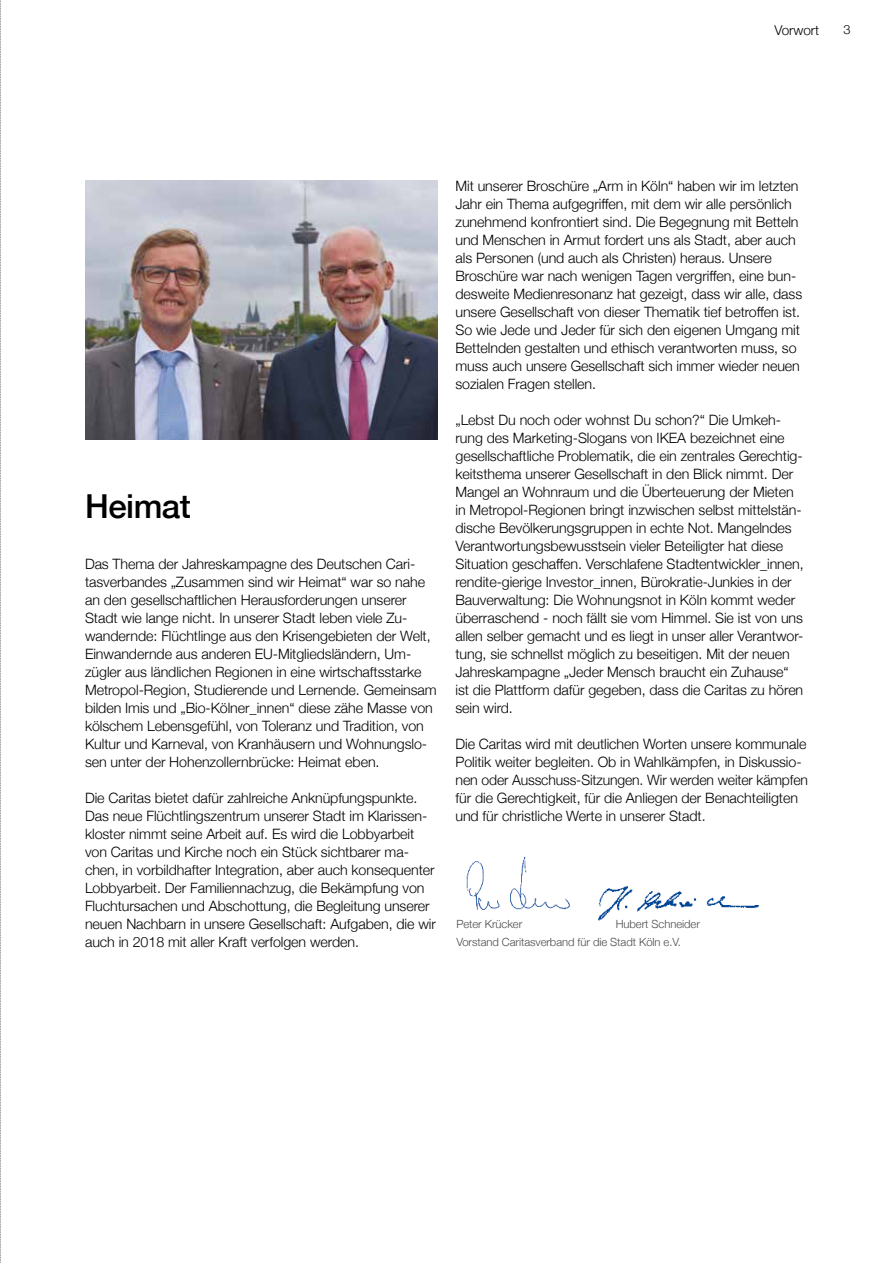
<style>
.page{position:relative;width:893px;height:1263px;background:#fff}
.page>*{position:absolute;margin:0;border:0;box-sizing:border-box;transform-origin:0 0}
.t1{font:500 33px "Helvetica Neue";letter-spacing:-.015em;color:#000}
.t2{font:300 14.25px/18px "Helvetica Neue";letter-spacing:-.005em;color:#000}
.t3{font:300 13.5px "Helvetica Neue";color:#000}
.t4{font:300 12.75px "Helvetica Neue";color:#000}
.t5{font:300 11.25px/18.3px "Helvetica Neue";letter-spacing:-.005em;color:#4b4b4d}
</style>
<div class="page">
<svg style="left:0;top:0;width:1px;height:1263px"></svg>
<img style="left:85px;top:181px;width:352px;height:258px">
<img style="left:466px;top:856px;width:104px;height:54px">
<img style="left:598px;top:886px;width:162px;height:35px">
<p class="t3" style="left:774px;top:19px;width:46px">Vorwort</p>
<p class="t4" style="left:843px;top:19px;width:9px">3</p>
<h1 class="t1" style="left:85px;top:480px;width:107px">Heimat</h1>
<p class="t2" style="left:85px;top:554px;width:353px">Das Thema der Jahreskampagne des Deutschen Cari&shy;tasverbandes „Zusammen sind wir Heimat“ war so nahe an den gesellschaftlichen Herausforderungen unserer Stadt wie lange nicht. In unserer Stadt leben viele Zu&shy;wandernde: Flüchtlinge aus den Krisengebieten der Welt, Einwandernde aus anderen EU-Mitgliedsländern, Um&shy;zügler aus ländlichen Regionen in eine wirtschaftsstarke Metropol-Region, Studierende und Lernende. Gemeinsam bilden Imis und „Bio-Kölner_innen“ diese zähe Masse von kölschem Lebensgefühl, von Toleranz und Tradition, von Kultur und Karneval, von Kranhäusern und Wohnungslo&shy;sen unter der Hohenzollernbrücke: Heimat eben.</p>
<p class="t2" style="left:85px;top:788px;width:352px">Die Caritas bietet dafür zahlreiche Anknüpfungspunkte.<br>Das neue Flüchtlingszentrum unserer Stadt im Klarissen&shy;kloster nimmt seine Arbeit auf. Es wird die Lobbyarbeit von Caritas und Kirche noch ein Stück sichtbarer ma&shy;chen, in vorbildhafter Integration, aber auch konsequenter Lobbyarbeit. Der Familiennachzug, die Bekämpfung von Fluchtursachen und Abschottung, die Begleitung unserer neuen Nachbarn in unsere Gesellschaft: Aufgaben, die wir auch in 2018 mit aller Kraft verfolgen werden.</p>
<p class="t2" style="left:455px;top:176px;width:348px">Mit unserer Broschüre „Arm in Köln“ haben wir im letzten Jahr ein Thema aufgegriffen, mit dem wir alle persönlich zunehmend konfrontiert sind. Die Begegnung mit Betteln und Menschen in Armut fordert uns als Stadt, aber auch als Personen (und auch als Christen) heraus. Unsere Broschüre war nach wenigen Tagen vergriffen, eine bun&shy;desweite Medienresonanz hat gezeigt, dass wir alle, dass unsere Gesellschaft von dieser Thematik tief betroffen ist.<br>So wie Jede und Jeder für sich den eigenen Umgang mit Bettelnden gestalten und ethisch verantworten muss, so muss auch unsere Gesellschaft sich immer wieder neuen sozialen Fragen stellen.</p>
<p class="t2" style="left:455px;top:410px;width:350px">„Lebst Du noch oder wohnst Du schon?“ Die Umkeh&shy;rung des Marketing-Slogans von IKEA bezeichnet eine gesellschaftliche Problematik, die ein zentrales Gerechtig&shy;keitsthema unserer Gesellschaft in den Blick nimmt. Der Mangel an Wohnraum und die Überteuerung der Mieten in Metropol-Regionen bringt inzwischen selbst mittelstän&shy;dische Bevölkerungsgruppen in echte Not. Mangelndes Verantwortungsbewusstsein vieler Beteiligter hat diese Situation geschaffen. Verschlafene Stadtentwickler_innen, rendite-gierige Investor_innen, Bürokratie-Junkies in der Bauverwaltung: Die Wohnungsnot in Köln kommt weder überraschend - noch fällt sie vom Himmel. Sie ist von uns allen selber gemacht und es liegt in unser aller Verantwor&shy;tung, sie schnellst möglich zu beseitigen. Mit der neuen Jahreskampagne „Jeder Mensch braucht ein Zuhause“ ist die Plattform dafür gegeben, dass die Caritas zu hören sein wird.</p>
<p class="t2" style="left:455px;top:734px;width:354px">Die Caritas wird mit deutlichen Worten unsere kommunale Politik weiter begleiten. Ob in Wahlkämpfen, in Diskussio&shy;nen oder Ausschuss-Sitzungen. Wir werden weiter kämpfen für die Gerechtigkeit, für die Anliegen der Benachteiligten und für christliche Werte in unserer Stadt.</p>
<p class="t5" style="left:456px;top:914px;width:245px;text-indent:159px">Hubert Schneider<br>Vorstand Caritasverband für die Stadt Köln e.V.</p>
<p class="t5" style="left:456px;top:914px;width:67px">Peter Krücker</p>
</div>
